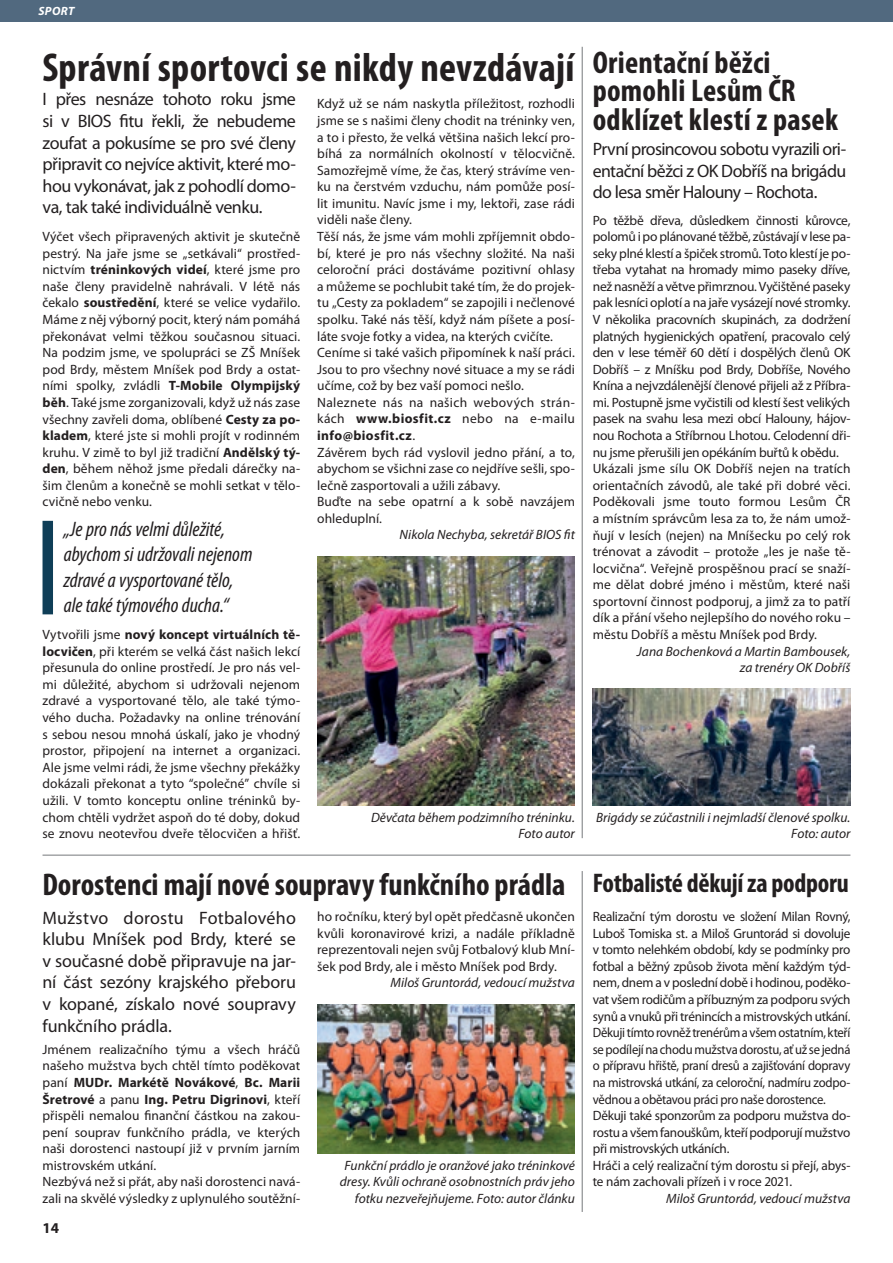
<style>
.page{position:relative;width:893px;height:1263px;background:#fff}
.page>*{position:absolute;margin:0;border:0;box-sizing:border-box;transform-origin:0 0}
.t1{font:700 condensed 40.5px "Myriad Pro";letter-spacing:.005em;color:#231f20}
.t2{font:700 condensed 31.5px/28.5px "Myriad Pro";letter-spacing:.005em;color:#231f20}
.t3{font:italic condensed 21px/25.2px "Myriad Pro";color:#231f20}
.t4{font:18px/21.6px "Myriad Pro";letter-spacing:-.025em;color:#231f20;text-align:justify}
.t5{font:700 15px "Myriad Pro";color:#231f20}
.t6{font:13.5px/16.6px "Myriad Pro";color:#231f20;text-align:justify}
.t7{font:13.5px/16.6px "Myriad Pro";letter-spacing:-.02em;color:#231f20}
.t8{font:italic 13.5px/16.6px "Myriad Pro";color:#231f20;text-align:right}
.t9{font:italic 700 12px "Myriad Pro";letter-spacing:.035em;color:#fff}
.s1{font-weight:700}
.s2{font-size:27px}
</style>
<div class="page">
<hr style="left:582px;top:47px;width:1px;height:791px;background:#76787b">
<hr style="left:582px;top:871px;width:1px;height:341px;background:#76787b">
<div style="left:43px;top:521px;width:10px;height:93px;background:#0f3e57"></div>
<img style="left:317px;top:556px;width:258px;height:249px">
<img style="left:593px;top:689px;width:257px;height:116px">
<img style="left:317px;top:1004px;width:258px;height:149px">
<hr style="left:43px;top:855px;width:807px;height:1px;background:#76787b">
<div style="left:0;top:0;width:893px;height:21px;background:#51697f"></div>
<p class="t9" style="left:38px;top:3px;width:38px">SPORT</p>
<h1 class="t1" style="left:43px;top:43px;width:730px">Správní sportovci se nikdy nevzdávají <sup>Orientační</sup> <sup>běžci</sup></h1>
<h2 class="t2" style="left:593px;top:76px;width:247px">pomohli Lesům ČR odklízet klestí z pasek</h2>
<h3 class="t4" style="left:43px;top:88px;width:255px">I přes nesnáze tohoto roku jsme si v BIOS fitu řekli, že nebudeme zoufat a pokusíme se pro své členy připravit co nejvíce aktivit, které mo&shy;hou vykonávat, jak z pohodlí domo&shy;va, tak také individuálně venku.</h3>
<p class="t6" style="left:43px;top:228px;width:259px">Výčet všech připravených aktivit je skutečně pestrý. Na jaře jsme se „setkávali“ prostřed&shy;nictvím <span class="s1">tréninkových videí</span>, které jsme pro naše členy pravidelně nahrávali. V létě nás čekalo <span class="s1">soustředění</span>, které se velice vydařilo.<br>Máme z něj výborný pocit, který nám pomáhá překonávat velmi těžkou současnou situaci.<br>Na podzim jsme, ve spolupráci se ZŠ Mníšek pod Brdy, městem Mníšek pod Brdy a ostat&shy;ními spolky, zvládli <span class="s1">T-Mobile Olympijský běh</span>. Také jsme zorganizovali, když už nás zase všechny zavřeli doma, oblíbené <span class="s1">Cesty za po&shy;kladem</span>, které jste si mohli projít v rodinném kruhu. V zimě to byl již tradiční <span class="s1">Andělský tý&shy;den</span>, během něhož jsme předali dárečky na&shy;šim členům a konečně se mohli setkat v tělo&shy;cvičně nebo venku.</p>
<h3 class="t3" style="left:64px;top:516px;width:190px">„Je pro nás velmi důležité, abychom si udržovali nejenom zdravé a vysportované tělo, ale také týmového ducha.“</h3>
<p class="t6" style="left:43px;top:626px;width:259px">Vytvořili jsme <span class="s1">nový koncept virtuálních tě&shy;locvičen</span>, při kterém se velká část našich lekcí přesunula do online prostředí. Je pro nás vel&shy;mi důležité, abychom si udržovali nejenom zdravé a vysportované tělo, ale také týmo&shy;vého ducha. Požadavky na online trénování s sebou nesou mnohá úskalí, jako je vhodný prostor, připojení na internet a organizaci.<br>Ale jsme velmi rádi, že jsme všechny překážky dokázali překonat a tyto “společné” chvíle si užili. V tomto konceptu online tréninků by&shy;chom chtěli vydržet aspoň do té doby, dokud se znovu neotevřou dveře tělocvičen a hřišť.</p>
<p class="t6" style="left:317px;top:95px;width:259px;text-align:left">Když už se nám naskytla příležitost, rozhodli jsme se s našimi členy chodit na tréninky ven, a to i přesto, že velká většina našich lekcí pro&shy;bíhá za normálních okolností v tělocvičně.<br>Samozřejmě víme, že čas, který strávíme ven&shy;ku na čerstvém vzduchu, nám pomůže posí&shy;lit imunitu. Navíc jsme i my, lektoři, zase rádi viděli naše členy.<br>Těší nás, že jsme vám mohli zpříjemnit obdo&shy;bí, které je pro nás všechny složité. Na naši celoroční práci dostáváme pozitivní ohlasy a můžeme se pochlubit také tím, že do projek&shy;tu „Cesty za pokladem“ se zapojili i nečlenové spolku. Také nás těší, když nám píšete a posí&shy;láte svoje fotky a videa, na kterých cvičíte.<br>Ceníme si také vašich připomínek k naší práci.<br>Jsou to pro všechny nové situace a my se rádi učíme, což by bez vaší pomoci nešlo.<br>Naleznete nás na našich webových strán&shy;kách <span class="s1">www.biosfit.cz</span> nebo na e-mailu <span class="s1">info@biosfit.cz</span>.<br>Závěrem bych rád vyslovil jedno přání, a to, abychom se všichni zase co nejdříve sešli, spo&shy;lečně zasportovali a užili zábavy.<br>Buďte na sebe opatrní a k sobě navzájem ohleduplní.</p>
<p class="t8" style="left:400px;top:526px;width:177px">Nikola Nechyba, sekretář BIOS fit</p>
<h3 class="t4" style="left:593px;top:138px;width:255px">První prosincovou sobotu vyrazili ori&shy;entační běžci z OK Dobříš na brigádu do lesa směr Halouny – Rochota.</h3>
<p class="t6" style="left:593px;top:211px;width:259px;text-align:left">Po těžbě dřeva, důsledkem činnosti kůrovce, polomů i po plánované těžbě, zůstávají v lese pa&shy;seky plné klestí a špiček stromů. Toto klestí je po&shy;třeba vytahat na hromady mimo paseky dříve, než nasněží a větve přimrznou. Vyčištěné paseky pak lesníci oplotí a na jaře vysázejí nové stromky.<br>V několika pracovních skupinách, za dodržení platných hygienických opatření, pracovalo celý den v lese téměř 60 dětí i dospělých členů OK Dobříš – z Mníšku pod Brdy, Dobříše, Nového Knína a nejvzdálenější členové přijeli až z Příbra&shy;mi. Postupně jsme vyčistili od klestí šest velikých pasek na svahu lesa mezi obcí Halouny, hájov&shy;nou Rochota a Stříbrnou Lhotou. Celodenní dři&shy;nu jsme přerušili jen opékáním buřtů k obědu.<br>Ukázali jsme sílu OK Dobříš nejen na tratích orientačních závodů, ale také při dobré věci.<br>Poděkovali jsme touto formou Lesům ČR a místním správcům lesa za to, že nám umož&shy;ňují v lesích (nejen) na Mníšecku po celý rok trénovat a závodit – protože „les je naše tě&shy;locvična“. Veřejně prospěšnou prací se snaží&shy;me dělat dobré jméno i městům, které naši sportovní činnost podporuj, a jimž za to patří dík a přání všeho nejlepšího do nového roku – městu Dobříš a městu Mníšek pod Brdy.</p>
<p class="t8" style="left:637px;top:642px;width:215px">Jana Bochenková a Martin Bambousek, za trenéry OK Dobříš</p>
<p class="t8" style="left:371px;top:808px;width:205px">Děvčata během podzimního tréninku.<br>Foto autor</p>
<p class="t8" style="left:596px;top:808px;width:256px">Brigády se zúčastnili i nejmladší členové spolku.<br>Foto: autor</p>
<h2 class="t2" style="left:43px;top:869px;width:808px">Dorostenci mají nové soupravy funkčního prádla <span class="s2">Fotbalisté děkují za podporu</span></h2>
<h3 class="t4" style="left:43px;top:906px;width:255px">Mužstvo dorostu Fotbalového klubu Mníšek pod Brdy, které se v současné době připravuje na jar&shy;ní část sezóny krajského přeboru v kopané, získalo nové soupravy funkčního prádla.</h3>
<p class="t6" style="left:43px;top:1041px;width:259px;text-align:left">Jménem realizačního týmu a všech hráčů našeho mužstva bych chtěl tímto poděkovat paní <span class="s1">MUDr. Markétě Novákové</span>, <span class="s1">Bc. Marii Šretrové</span> a panu <span class="s1">Ing. Petru Digrinovi</span>, kteří přispěli nemalou finanční částkou na zakou&shy;pení souprav funkčního prádla, ve kterých naši dorostenci nastoupí již v prvním jarním mistrovském utkání.<br>Nezbývá než si přát, aby naši dorostenci navá&shy;zali na skvělé výsledky z uplynulého soutěžní-</p>
<p class="t5" style="left:42px;top:1218px;width:18px">14</p>
<p class="t6" style="left:317px;top:908px;width:259px">ho ročníku, který byl opět předčasně ukončen kvůli koronavirové krizi, a nadále příkladně reprezentovali nejen svůj Fotbalový klub Mní&shy;šek pod Brdy, ale i město Mníšek pod Brdy.</p>
<p class="t8" style="left:390px;top:974px;width:186px">Miloš Gruntorád, vedoucí mužstva</p>
<p class="t8" style="left:340px;top:1157px;width:237px">Funkční prádlo je oranžové jako tréninkové dresy. Kvůli ochraně osobnostních práv jeho fotku nezveřejňujeme. Foto: autor článku</p>
<p class="t7" style="left:593px;top:908px;width:259px">Realizační tým dorostu ve složení Milan Rovný, Luboš Tomiska st. a Miloš Gruntorád si dovoluje v tomto nelehkém období, kdy se podmínky pro fotbal a běžný způsob života mění každým týd&shy;nem, dnem a v poslední době i hodinou, poděko&shy;vat všem rodičům a příbuzným za podporu svých synů a vnuků při trénincích a mistrovských utkání.<br>Děkuji tímto rovněž trenérům a všem ostatním, kteří se podílejí na chodu mužstva dorostu, ať už se jedná o přípravu hřiště, praní dresů a zajišťování dopravy na mistrovská utkání, za celoroční, nadmíru zodpo&shy;vědnou a obětavou práci pro naše dorostence.<br>Děkuji také sponzorům za podporu mužstva do&shy;rostu a všem fanouškům, kteří podporují mužstvo při mistrovských utkáních.<br>Hráči a celý realizační tým dorostu si přejí, abys&shy;te nám zachovali přízeň i v roce 2021.</p>
<p class="t8" style="left:666px;top:1190px;width:186px">Miloš Gruntorád, vedoucí mužstva</p>
</div>
